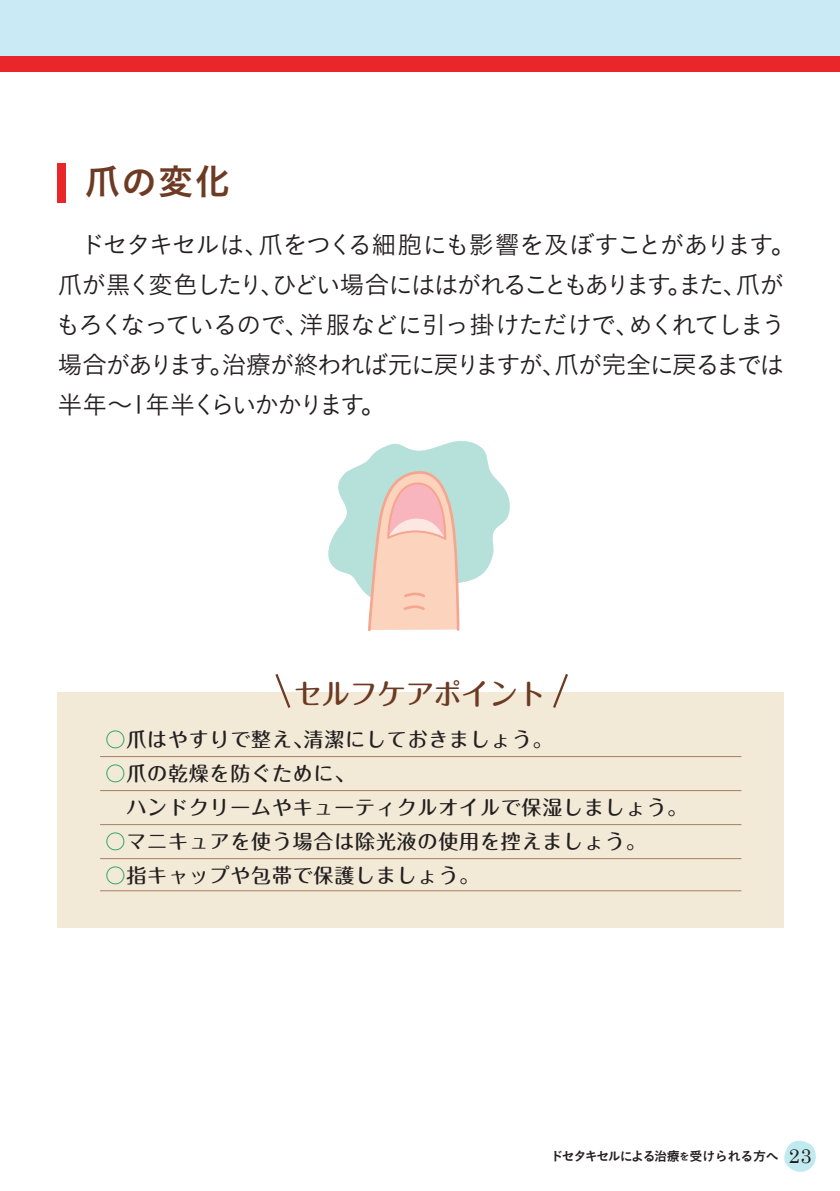
<style>
.page{position:relative;width:840px;height:1191px;background:#fff}
.page>*{position:absolute;margin:0;border:0;box-sizing:border-box;transform-origin:0 0}
.t1{font:36px "Koburina Go Std W6";color:#6d3a23}
.t2{font:500 29.2px "Maru Fo Pro";letter-spacing:-.04em;color:#6d3a23}
.t3{font:25px/40px "Koburina Go Std W3";letter-spacing:-.085em;color:#231f20}
.t4{font:500 20px/34px "Maru Fo Pro";letter-spacing:.04em;color:#231f20}
.t5{font:13px "Koburina Go Std W6";letter-spacing:-.1em;color:#231f20}
.s1{color:#00924c}
.s2{font-size:10px}
.s3{font-family:"Century Schoolbook";font-size:20px}
</style>
<div class="page">
<div style="left:0;top:0;width:839px;height:57px;background:#caebf6"></div>
<div style="left:0;top:57px;width:839px;height:15px;background:#e9272a"></div>
<div style="left:57px;top:692px;width:726px;height:235px;background:#f2ead6"></div>
<hr style="left:100px;top:756px;width:641px;height:1px;background:#84502d">
<hr style="left:100px;top:790px;width:641px;height:1px;background:#84502d">
<hr style="left:100px;top:824px;width:641px;height:1px;background:#84502d">
<hr style="left:100px;top:858px;width:641px;height:1px;background:#84502d">
<hr style="left:100px;top:890px;width:641px;height:1px;background:#84502d">
<svg style="left:275px;top:674px;width:16px;height:34px"></svg>
<svg style="left:553px;top:674px;width:15px;height:34px"></svg>
<div style="left:57px;top:163px;width:9px;height:40px;background:#e9272a"></div>
<svg style="left:328px;top:441px;width:182px;height:191px"></svg>
<svg style="left:784px;top:1140px;width:31px;height:31px"></svg>
<h1 class="t1" style="left:84px;top:153px;width:148px">爪の変化</h1>
<p class="t3" style="left:56px;top:225px;width:741px;text-indent:24px">ドセタキセルは、爪をつくる細胞にも影響を及ぼすことがあります。爪が黒く変色したり、ひどい場合にははがれることもあります。また、爪がもろくなっているので、洋服などに引っ掛けただけで、めくれてしまう場合があります。治療が終われば元に戻りますが、爪が完全に戻るまでは半年～1年半くらいかかります。</p>
<p class="t2" style="left:293px;top:670px;width:254px">セルフケアポイント</p>
<p class="t4" style="left:105px;top:720px;width:448px"><span class="s1">○</span>爪はやすりで整え、清潔にしておきましょう。</p>
<p class="t4" style="left:105px;top:754px;width:583px"><span class="s1">○</span>爪の乾燥を防ぐために、<br>　ハンドクリームやキューティクルオイルで保湿しましょう。</p>
<p class="t4" style="left:105px;top:822px;width:541px"><span class="s1">○</span>マニキュアを使う場合は除光液の使用を控えましょう。</p>
<p class="t4" style="left:105px;top:856px;width:375px"><span class="s1">○</span>指キャップや包帯で保護しましょう。</p>
<p class="t5" style="left:550px;top:1146px;width:262px">ドセタキセルによる治療<span class="s2">を</span>受けられる方へ <span class="s3">23</span></p>
</div>
